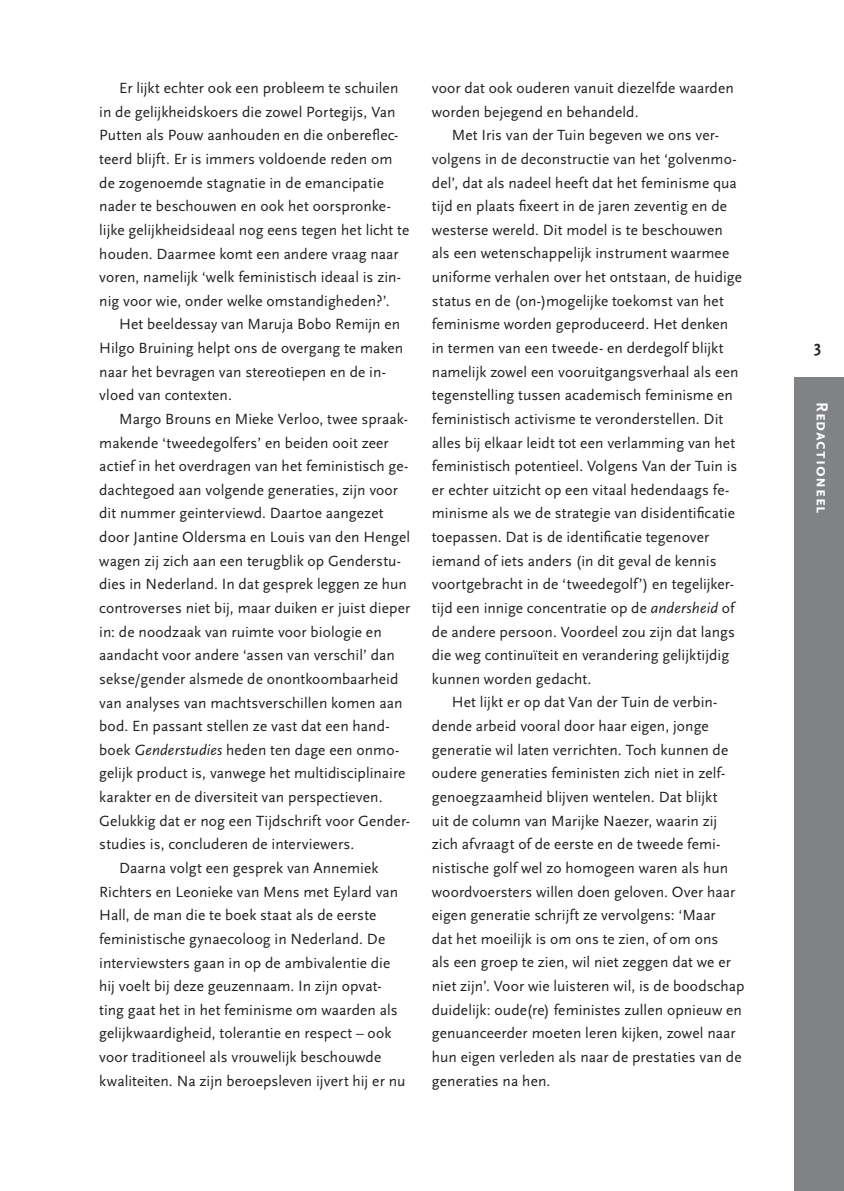
<style>
.page{position:relative;width:844px;height:1191px;background:#fff}
.page>*{position:absolute;margin:0;border:0;box-sizing:border-box;transform-origin:0 0}
.t1{font:700 16.62px "Scala Sans Caps";letter-spacing:.05em;color:#fff}
.t2{font:700 16.62px "Scala Sans";color:#231f20}
.t3{font:15.4px/23.6px "Scala Sans";letter-spacing:.005em;color:#231f20}
.s1{font-style:italic}
</style>
<div class="page">
<div style="left:794px;top:377px;width:49px;height:814px;background:#808285"></div>
<p class="t3" style="left:99px;top:77px;width:311px;text-indent:20px">Er lijkt echter ook een probleem te schuilen in de gelijkheidskoers die zowel Portegijs, Van Putten als Pouw aanhouden en die onbereflec&shy;teerd blijft. Er is immers voldoende reden om de zogenoemde stagnatie in de emancipatie nader te beschouwen en ook het oorspronke&shy;lijke gelijkheidsideaal nog eens tegen het licht te houden. Daarmee komt een andere vraag naar voren, namelijk ‘welk feministisch ideaal is zin&shy;nig voor wie, onder welke omstandigheden?’.</p>
<p class="t3" style="left:99px;top:313px;width:305px;text-indent:20px">Het beeldessay van Maruja Bobo Remijn en Hilgo Bruining helpt ons de overgang te maken naar het bevragen van stereotiepen en de in&shy;vloed van contexten.</p>
<p class="t3" style="left:119px;top:407px;width:290px">Margo Brouns en Mieke Verloo, twee spraak-</p>
<p class="t3" style="left:99px;top:431px;width:291px">makende ‘tweedegolfers’ en beiden ooit zeer</p>
<p class="t3" style="left:99px;top:455px;width:311px">actief in het overdragen van het feministisch ge-</p>
<p class="t3" style="left:99px;top:478px;width:300px">dachtegoed aan volgende generaties, zijn voor</p>
<p class="t3" style="left:99px;top:502px;width:286px">dit nummer geinterviewd. Daartoe aangezet</p>
<p class="t3" style="left:99px;top:525px;width:312px">door Jantine Oldersma en Louis van den Hengel</p>
<p class="t3" style="left:99px;top:549px;width:303px">wagen zij zich aan een terugblik op Genderstu-</p>
<p class="t3" style="left:99px;top:573px;width:309px">dies in Nederland. In dat gesprek leggen ze hun</p>
<p class="t3" style="left:99px;top:596px;width:312px">controverses niet bij, maar duiken er juist dieper</p>
<p class="t3" style="left:99px;top:620px;width:284px">in: de noodzaak van ruimte voor biologie en</p>
<p class="t3" style="left:99px;top:644px;width:297px">aandacht voor andere ‘assen van verschil’ dan</p>
<p class="t3" style="left:99px;top:667px;width:300px">sekse/gender alsmede de onontkoombaarheid</p>
<p class="t3" style="left:99px;top:691px;width:304px">van analyses van machtsverschillen komen aan</p>
<p class="t3" style="left:99px;top:714px;width:292px">bod. En passant stellen ze vast dat een hand-</p>
<p class="t3" style="left:99px;top:738px;width:301px">boek <span class="s1">Genderstudies</span> heden ten dage een onmo-</p>
<p class="t3" style="left:99px;top:762px;width:307px">gelijk product is, vanwege het multidisciplinaire</p>
<p class="t3" style="left:99px;top:785px;width:285px">karakter en de diversiteit van perspectieven.</p>
<p class="t3" style="left:99px;top:809px;width:312px">Gelukkig dat er nog een Tijdschrift voor Gender-</p>
<p class="t3" style="left:99px;top:833px;width:256px">studies is, concluderen de interviewers.</p>
<p class="t3" style="left:119px;top:856px;width:261px">Daarna volgt een gesprek van Annemiek</p>
<p class="t3" style="left:99px;top:880px;width:300px">Richters en Leonieke van Mens met Eylard van</p>
<p class="t3" style="left:99px;top:903px;width:278px">Hall, de man die te boek staat als de eerste</p>
<p class="t3" style="left:99px;top:927px;width:287px">feministische gynaecoloog in Nederland. De</p>
<p class="t3" style="left:99px;top:951px;width:292px">interviewsters gaan in op de ambivalentie die</p>
<p class="t3" style="left:99px;top:974px;width:284px">hij voelt bij deze geuzennaam. In zijn opvat-</p>
<p class="t3" style="left:99px;top:998px;width:300px">ting gaat het in het feminisme om waarden als</p>
<p class="t3" style="left:99px;top:1021px;width:293px">gelijkwaardigheid, tolerantie en respect – ook</p>
<p class="t3" style="left:99px;top:1045px;width:283px">voor traditioneel als vrouwelijk beschouwde</p>
<p class="t3" style="left:99px;top:1069px;width:307px">kwaliteiten. Na zijn beroepsleven ijvert hij er nu</p>
<p class="t3" style="left:432px;top:76px;width:303px">voor dat ook ouderen vanuit diezelfde waarden worden bejegend en behandeld.</p>
<p class="t3" style="left:451px;top:124px;width:268px">Met Iris van der Tuin begeven we ons ver-</p>
<p class="t3" style="left:432px;top:147px;width:306px">volgens in de deconstructie van het ‘golvenmo-</p>
<p class="t3" style="left:432px;top:171px;width:306px">del’, dat als nadeel heeft dat het feminisme qua</p>
<p class="t3" style="left:432px;top:195px;width:296px">tijd en plaats fixeert in de jaren zeventig en de</p>
<p class="t3" style="left:432px;top:218px;width:292px">westerse wereld. Dit model is te beschouwen</p>
<p class="t3" style="left:432px;top:242px;width:299px">als een wetenschappelijk instrument waarmee</p>
<p class="t3" style="left:432px;top:265px;width:311px">uniforme verhalen over het ontstaan, de huidige</p>
<p class="t3" style="left:432px;top:289px;width:293px">status en de (on-)mogelijke toekomst van het</p>
<p class="t3" style="left:432px;top:313px;width:298px">feminisme worden geproduceerd. Het denken</p>
<p class="t3" style="left:432px;top:336px;width:293px">in termen van een tweede- en derdegolf blijkt</p>
<p class="t3" style="left:432px;top:360px;width:308px">namelijk zowel een vooruitgangsverhaal als een</p>
<p class="t3" style="left:432px;top:384px;width:302px">tegenstelling tussen academisch feminisme en</p>
<p class="t3" style="left:432px;top:407px;width:293px">feministisch activisme te veronderstellen. Dit</p>
<p class="t3" style="left:432px;top:431px;width:305px">alles bij elkaar leidt tot een verlamming van het</p>
<p class="t3" style="left:432px;top:454px;width:307px">feministisch potentieel. Volgens Van der Tuin is</p>
<p class="t3" style="left:432px;top:478px;width:299px">er echter uitzicht op een vitaal hedendaags fe-</p>
<p class="t3" style="left:432px;top:502px;width:304px">minisme als we de strategie van disidentificatie</p>
<p class="t3" style="left:432px;top:525px;width:279px">toepassen. Dat is de identificatie tegenover</p>
<p class="t3" style="left:432px;top:549px;width:286px">iemand of iets anders (in dit geval de kennis</p>
<p class="t3" style="left:432px;top:573px;width:303px">voortgebracht in de ‘tweedegolf’) en tegelijker-</p>
<p class="t3" style="left:432px;top:596px;width:304px">tijd een innige concentratie op de <span class="s1">andersheid</span> of</p>
<p class="t3" style="left:432px;top:620px;width:304px">de andere persoon. Voordeel zou zijn dat langs</p>
<p class="t3" style="left:432px;top:643px;width:299px">die weg continuïteit en verandering gelijktijdig</p>
<p class="t3" style="left:432px;top:667px;width:161px">kunnen worden gedacht.</p>
<p class="t3" style="left:451px;top:691px;width:267px">Het lijkt er op dat Van der Tuin de verbin-</p>
<p class="t3" style="left:432px;top:714px;width:278px">dende arbeid vooral door haar eigen, jonge</p>
<p class="t3" style="left:432px;top:738px;width:298px">generatie wil laten verrichten. Toch kunnen de</p>
<p class="t3" style="left:432px;top:762px;width:295px">oudere generaties feministen zich niet in zelf-</p>
<p class="t3" style="left:432px;top:785px;width:287px">genoegzaamheid blijven wentelen. Dat blijkt</p>
<p class="t3" style="left:432px;top:809px;width:287px">uit de column van Marijke Naezer, waarin zij</p>
<p class="t3" style="left:432px;top:832px;width:290px">zich afvraagt of de eerste en de tweede femi-</p>
<p class="t3" style="left:432px;top:856px;width:297px">nistische golf wel zo homogeen waren als hun</p>
<p class="t3" style="left:432px;top:880px;width:305px">woordvoersters willen doen geloven. Over haar</p>
<p class="t3" style="left:432px;top:903px;width:285px">eigen generatie schrijft ze vervolgens: ‘Maar</p>
<p class="t3" style="left:432px;top:927px;width:288px">dat het moeilijk is om ons te zien, of om ons</p>
<p class="t3" style="left:432px;top:951px;width:300px">als een groep te zien, wil niet zeggen dat we er</p>
<p class="t3" style="left:432px;top:974px;width:314px">niet zijn’. Voor wie luisteren wil, is de boodschap</p>
<p class="t3" style="left:432px;top:998px;width:311px">duidelijk: oude(re) feministes zullen opnieuw en</p>
<p class="t3" style="left:432px;top:1021px;width:305px">genuanceerder moeten leren kijken, zowel naar</p>
<p class="t3" style="left:432px;top:1045px;width:311px">hun eigen verleden als naar de prestaties van de</p>
<p class="t3" style="left:432px;top:1069px;width:120px">generaties na hen.</p>
<p class="t2" style="left:814px;top:337px;width:9px">3</p>
<p class="t1" style="left:831px;top:402px;width:113px;rotate:90deg">Redactioneel</p>
</div>
